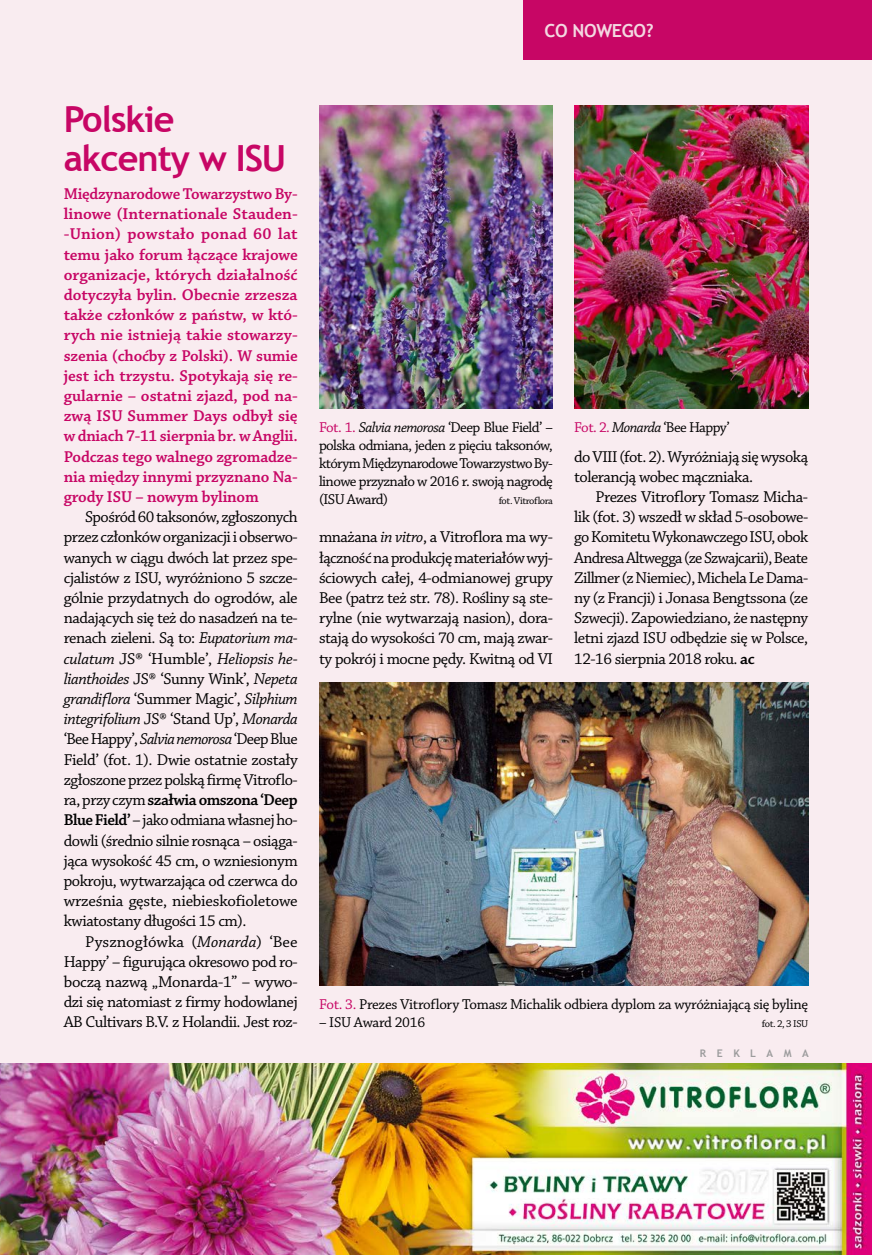
<style>
.page{position:relative;width:872px;height:1255px;background:#fff}
.page>*{position:absolute;margin:0;border:0;box-sizing:border-box;transform-origin:0 0}
.t1{font:700 36px/39px "Trebuchet MS";letter-spacing:-.03em;color:#c70665}
.t2{font:700 18px "Trebuchet MS";letter-spacing:-.02em;color:#f3d8e1}
.t3{font:16.5px/20.2px "Chaparral Pro";letter-spacing:-.03em;color:#000;text-align:justify}
.t4{font:600 16.5px/20.2px "Chaparral Pro";letter-spacing:-.01em;color:#c70665;text-align:justify}
.t5{font:15px/18px "Chaparral Pro";letter-spacing:-.025em;color:#000;text-align:justify}
.t6{font:10.5px "Chaparral Pro";letter-spacing:-.04em;color:#000}
.t7{font:700 10.5px "Trebuchet MS";letter-spacing:1em;color:#9c9c9d}
.s1{font-style:italic}
.s2{font-weight:600}
.s3{color:#c70665}
</style>
<div class="page">
<div style="left:0;top:0;width:872px;height:1254px;background:#f9ecf0"></div>
<div style="left:523px;top:0;width:349px;height:60px;background:#c70665"></div>
<img style="left:0;top:1063px;width:872px;height:191px">
<img style="left:319px;top:105px;width:234px;height:303px">
<img style="left:574px;top:105px;width:234px;height:303px">
<img style="left:319px;top:682px;width:489px;height:303px">
<p class="t2" style="left:544px;top:20px;width:111px">CO NOWEGO?</p>
<h1 class="t1" style="left:64px;top:100px;width:224px">Polskie akcenty w ISU</h1>
<p class="t4" style="left:64px;top:184px;width:235px">Międzynarodowe Towarzystwo By&shy;linowe (Internationale Stauden--Union) powstało ponad 60 lat temu jako forum łączące krajowe organizacje, których działalność dotyczyła bylin. Obecnie zrzesza także członków z państw, w któ&shy;rych nie istnieją takie stowarzy&shy;szenia (choćby z Polski). W sumie jest ich trzystu. Spotykają się re&shy;gularnie – ostatni zjazd, pod na&shy;zwą ISU Summer Days odbył się w dniach 7-11 sierpnia br. w Anglii.<br>Podczas tego walnego zgromadze&shy;nia między innymi przyznano Na&shy;grody ISU – nowym bylinom</p>
<p class="t3" style="left:64px;top:507px;width:235px;text-indent:21px">Spośród 60 taksonów, zgłoszonych przez członków organizacji i obserwo&shy;wanych w ciągu dwóch lat przez spe&shy;cjalistów z ISU, wyróżniono 5 szcze&shy;gólnie przydatnych do ogrodów, ale nadających się też do nasadzeń na te&shy;renach zieleni. Są to: <span class="s1">Eupatorium ma&shy;culatum</span> JS® ‘Humble’, <span class="s1">Heliopsis he&shy;lianthoides</span> JS® ‘Sunny Wink’, <span class="s1">Nepeta grandiflora</span> ‘Summer Magic’, <span class="s1">Silphium integrifolium</span> JS® ‘Stand Up’, <span class="s1">Monarda </span>‘Bee Happy’, <span class="s1">Salvia nemorosa</span> ‘Deep Blue Field’ (fot. 1). Dwie ostatnie zostały zgłoszone przez polską firmę Vitroflo&shy;ra, przy czym <span class="s2">szałwia omszona ‘Deep Blue Field’</span> – jako odmiana własnej ho&shy;dowli (średnio silnie rosnąca – osiąga&shy;jąca wysokość 45 cm, o wzniesionym pokroju, wytwarzająca od czerwca do września gęste, niebieskofioletowe kwiatostany długości 15 cm).</p>
<p class="t3" style="left:64px;top:931px;width:235px;text-indent:21px">Pysznogłówka (<span class="s1">Monarda</span>) ‘Bee Happy’ – figurująca okresowo pod ro&shy;boczą nazwą „Monarda-1” – wywo&shy;dzi się natomiast z firmy hodowlanej AB Cultivars B.V. z Holandii. Jest roz-</p>
<p class="t5" style="left:319px;top:419px;width:235px"><span class="s3">Fot. 1.</span> <span class="s1">Salvia nemorosa</span> ‘Deep Blue Field’ – polska odmiana, jeden z pięciu taksonów, którym Międzynarodowe Towarzystwo By&shy;linowe przyznało w 2016 r. swoją nagrodę (ISU Award)</p>
<p class="t6" style="left:499px;top:495px;width:56px">fot. Vitroflora</p>
<p class="t3" style="left:319px;top:527px;width:235px">mnażana <span class="s1">in vitro</span>, a Vitroflora ma wy&shy;łączność na produkcję materiałów wyj&shy;ściowych całej, 4-odmianowej grupy Bee (patrz też str. 78). Rośliny są ste&shy;rylne (nie wytwarzają nasion), dora&shy;stają do wysokości 70 cm, mają zwar&shy;ty pokrój i mocne pędy. Kwitną od VI</p>
<p class="t5" style="left:574px;top:419px;width:157px"><span class="s3">Fot. 2.</span> <span class="s1">Monarda</span> ‘Bee Happy’</p>
<p class="t3" style="left:574px;top:447px;width:235px">do VIII (fot. 2). Wyróżniają się wysoką tolerancją wobec mączniaka.</p>
<p class="t3" style="left:574px;top:487px;width:235px;text-indent:21px">Prezes Vitroflory Tomasz Micha&shy;lik (fot. 3) wszedł w skład 5-osobowe&shy;go Komitetu Wykonawczego ISU, obok Andresa Altwegga (ze Szwajcarii), Beate Zillmer (z Niemiec), Michela Le Dama&shy;ny (z Francji) i Jonasa Bengtssona (ze Szwecji). Zapowiedziano, że następny letni zjazd ISU odbędzie się w Polsce, 12-16 sierpnia 2018 roku. <span class="s2">ac</span></p>
<p class="t5" style="left:319px;top:995px;width:491px"><span class="s3">Fot. 3.</span> Prezes Vitroflory Tomasz Michalik odbiera dyplom za wyróżniającą się bylinę</p>
<p class="t5" style="left:319px;top:1013px;width:108px">– ISU Award 2016</p>
<p class="t6" style="left:762px;top:1017px;width:48px">fot. 2, 3 ISU</p>
<p class="t7" style="left:700px;top:1046px;width:110px">REKLAMA</p>
</div>
